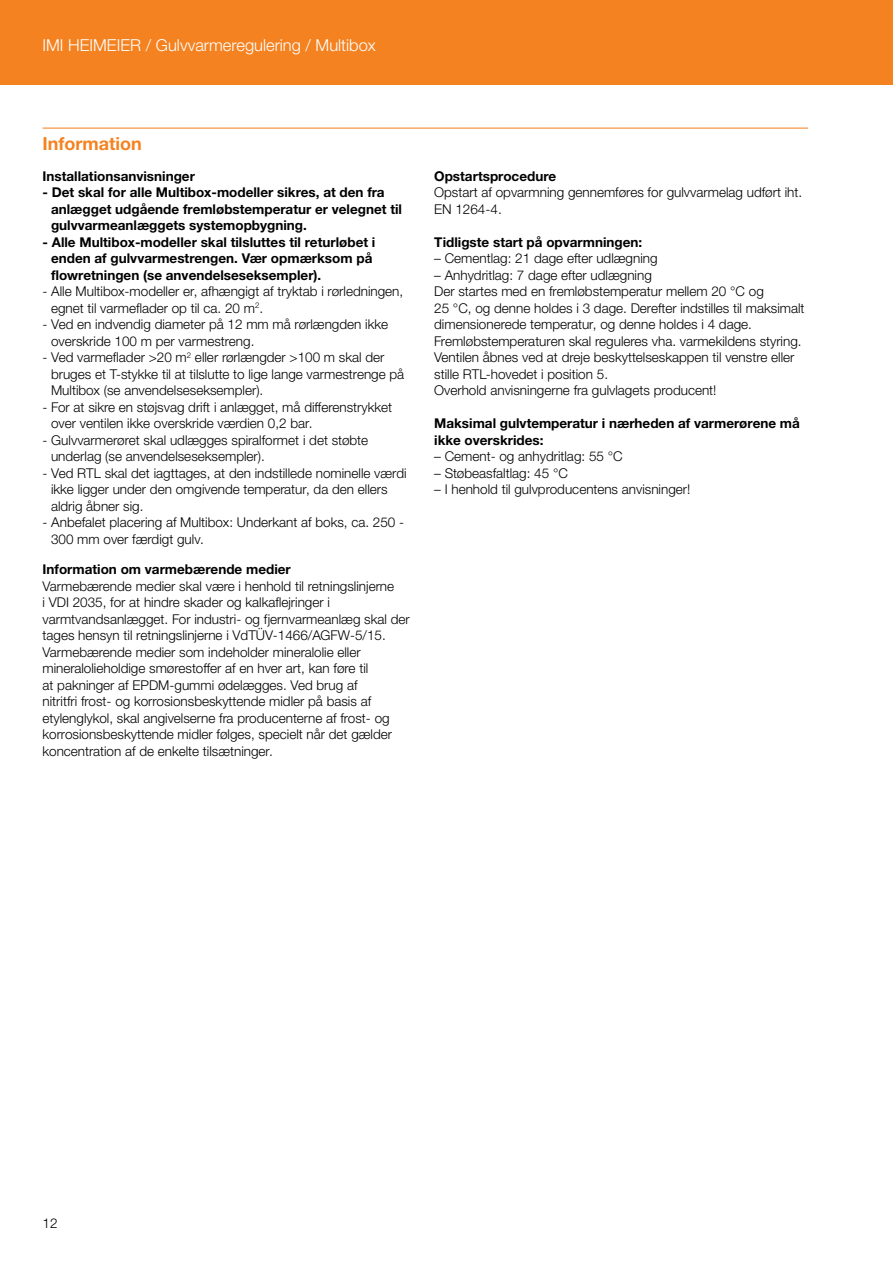
<style>
.page{position:relative;width:893px;height:1263px;background:#fff}
.page>*{position:absolute;margin:0;border:0;box-sizing:border-box;transform-origin:0 0}
.t1{font:700 18px "Helvetica Neue LTW1 G";color:#f58220}
.t2{font:300 16.5px "Helvetica Neue LTW1 G";color:#fff}
.t3{font:300 13.5px/16.5px "Helvetica Neue LTW1 G";color:#000}
.t4{font:700 13.5px/16.5px "Helvetica Neue LTW1 G";color:#000}
</style>
<div class="page">
<div style="left:0;top:0;width:893px;height:85px;background:#f58220"></div>
<hr style="left:43px;top:128px;width:765px;height:1px;background:#f58220">
<p class="t2" style="left:43px;top:35px;width:335px">IMI HEIMEIER / Gulvvarmeregulering / Multibox</p>
<h1 class="t1" style="left:43px;top:132px;width:101px">Information</h1>
<p class="t4" style="left:43px;top:167px;width:154px">Installationsanvisninger</p>
<p class="t4" style="left:51px;top:184px;width:353px;text-indent:-9px">- Det skal for alle Multibox-modeller sikres, at den fra anlægget udgående fremløbstemperatur er velegnet til gulvvarmeanlæggets systemopbygning.</p>
<p class="t4" style="left:51px;top:233px;width:326px;text-indent:-9px">- Alle Multibox-modeller skal tilsluttes til returløbet i enden af gulvvarmestrengen. Vær opmærksom på flowretningen (se anvendelseseksempler).</p>
<p class="t3" style="left:51px;top:283px;width:354px;text-indent:-9px">- Alle Multibox-modeller er, afhængigt af tryktab i rørledningen, egnet til varmeflader op til ca. 20 m<sup>2</sup>.</p>
<p class="t3" style="left:51px;top:316px;width:339px;text-indent:-9px">- Ved en indvendig diameter på 12 mm må rørlængden ikke overskride 100 m per varmestreng.</p>
<p class="t3" style="left:51px;top:349px;width:355px;text-indent:-9px">- Ved varmeflader &gt;20 m<sup>2</sup> eller rørlængder &gt;100 m skal der bruges et T-stykke til at tilslutte to lige lange varmestrenge på<br>Multibox (se anvendelseseksempler).</p>
<p class="t3" style="left:51px;top:399px;width:343px;text-indent:-9px">- For at sikre en støjsvag drift i anlægget, må differenstrykket over ventilen ikke overskride værdien 0,2 bar.</p>
<p class="t3" style="left:51px;top:432px;width:319px;text-indent:-9px">- Gulvvarmerøret skal udlægges spiralformet i det støbte underlag (se anvendelseseksempler).</p>
<p class="t3" style="left:51px;top:465px;width:357px;text-indent:-9px">- Ved RTL skal det iagttages, at den indstillede nominelle værdi ikke ligger under den omgivende temperatur, da den ellers aldrig åbner sig.</p>
<p class="t3" style="left:51px;top:514px;width:355px;text-indent:-9px">- Anbefalet placering af Multibox: Underkant af boks, ca. 250 -<br>300 mm over færdigt gulv.</p>
<p class="t4" style="left:43px;top:561px;width:250px">Information om varmebærende medier</p>
<p class="t3" style="left:43px;top:578px;width:369px">Varmebærende medier skal være i henhold til retningslinjerne<br>i VDI 2035, for at hindre skader og kalkaflejringer i varmtvandsanlægget. For industri- og fjernvarmeanlæg skal der tages hensyn til retningslinjerne i VdTÜV-1466/AGFW-5/15.<br>Varmebærende medier som indeholder mineralolie eller mineralolieholdige smørestoffer af en hver art, kan føre til<br>at pakninger af EPDM-gummi ødelægges. Ved brug af<br>nitritfri frost- og korrosionsbeskyttende midler på basis af etylenglykol, skal angivelserne fra producenterne af frost- og korrosionsbeskyttende midler følges, specielt når det gælder koncentration af de enkelte tilsætninger.</p>
<p class="t4" style="left:434px;top:167px;width:124px">Opstartsprocedure</p>
<p class="t3" style="left:434px;top:184px;width:370px">Opstart af opvarmning gennemføres for gulvvarmelag udført iht.<br>EN 1264-4.</p>
<p class="t4" style="left:434px;top:233px;width:210px">Tidligste start på opvarmningen:</p>
<p class="t3" style="left:434px;top:250px;width:225px">– Cementlag: 21 dage efter udlægning</p>
<p class="t3" style="left:434px;top:266px;width:372px">– Anhydritlag: 7 dage efter udlægning<br>Der startes med en fremløbstemperatur mellem 20 °C og<br>25 °C, og denne holdes i 3 dage. Derefter indstilles til maksimalt dimensionerede temperatur, og denne holdes i 4 dage.<br>Fremløbstemperaturen skal reguleres vha. varmekildens styring.<br>Ventilen åbnes ved at dreje beskyttelseskappen til venstre eller stille RTL-hovedet i position 5.<br>Overhold anvisningerne fra gulvlagets producent!</p>
<p class="t4" style="left:434px;top:415px;width:367px">Maksimal gulvtemperatur i nærheden af varmerørene må ikke overskrides:</p>
<p class="t3" style="left:434px;top:448px;width:190px">– Cement- og anhydritlag: 55 °C</p>
<p class="t3" style="left:434px;top:464px;width:135px">– Støbeasfaltlag: 45 °C</p>
<p class="t3" style="left:434px;top:481px;width:258px">– I henhold til gulvproducentens anvisninger!</p>
<p class="t3" style="left:43px;top:1215px;width:17px">12</p>
</div>
